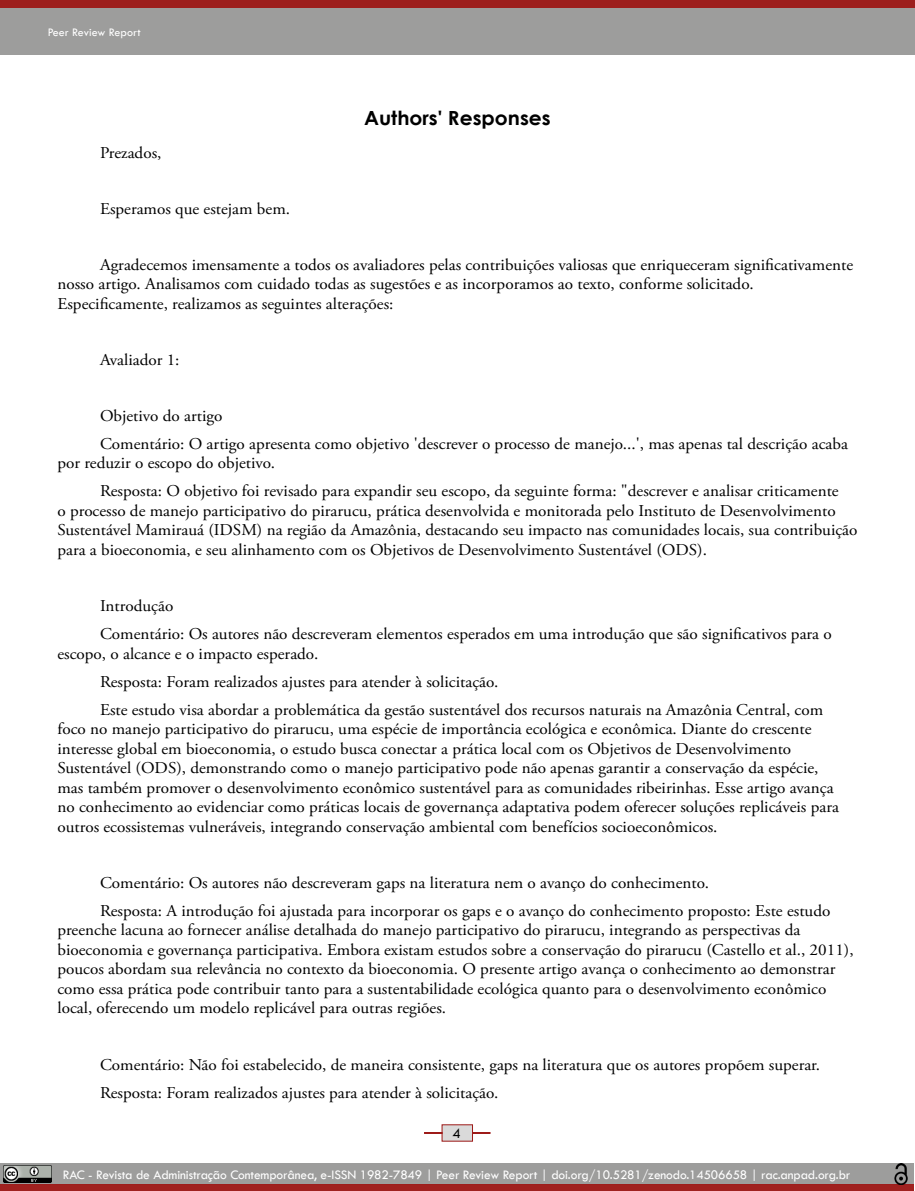
<style>
.page{position:relative;width:915px;height:1191px;background:#fff}
.page>*{position:absolute;margin:0;border:0;box-sizing:border-box;transform-origin:0 0}
.t1{font:700 19.5px "Century Gothic";color:#000;scale:1.04 1}
.t2{font:16.5px/19.5px "Adobe Garamond Pro";color:#000;scale:1.04 1}
.t3{font:15px "Tw Cen";color:#000}
.t4{font:13.5px "Tw Cen";letter-spacing:-.01em;color:#fff}
.t5{font:12px "Tw Cen";color:#fff}
</style>
<div class="page">
<svg style="left:424px;top:1124px;width:67px;height:18px"></svg>
<div style="left:0;top:0;width:914px;height:54px;background:#9d9d9c"></div>
<div style="left:0;top:0;width:914px;height:7px;background:#9d1a18"></div>
<div style="left:0;top:1163px;width:913px;height:21px;background:#9d9d9c"></div>
<div style="left:0;top:1184px;width:913px;height:7px;background:#a0211f"></div>
<img style="left:4px;top:1165px;width:48px;height:17px">
<img style="left:894px;top:1163px;width:13px;height:21px">
<p class="t5" style="left:48px;top:25px;width:94px">Peer Review Report</p>
<p class="t2" style="left:100px;top:143px;width:61px">Prezados,</p>
<p class="t1" style="left:364px;top:103px;width:181px">Authors' Responses</p>
<p class="t2" style="left:100px;top:199px;width:184px">Esperamos que estejam bem.</p>
<p class="t2" style="left:57px;top:255px;width:766px;text-indent:43px">Agradecemos imensamente a todos os avaliadores pelas contribuições valiosas que enriqueceram significativamente nosso artigo. Analisamos com cuidado todas as sugestões e as incorporamos ao texto, conforme solicitado.<br>Especificamente, realizamos as seguintes alterações:</p>
<p class="t2" style="left:100px;top:350px;width:78px">Avaliador 1:</p>
<p class="t2" style="left:100px;top:402px;width:720px;line-height:28px">Objetivo do artigo<br>Comentário: O artigo apresenta como objetivo 'descrever o processo de manejo...', mas apenas tal descrição acaba</p>
<p class="t2" style="left:100px;top:449px;width:711px;line-height:28px;text-indent:-43px">por reduzir o escopo do objetivo.<br>Resposta: O objetivo foi revisado para expandir seu escopo, da seguinte forma: "descrever e analisar criticamente</p>
<p class="t2" style="left:57px;top:501px;width:770px">o processo de manejo participativo do pirarucu, prática desenvolvida e monitorada pelo Instituto de Desenvolvimento<br>Sustentável Mamirauá (IDSM) na região da Amazônia, destacando seu impacto nas comunidades locais, sua contribuição para a bioeconomia, e seu alinhamento com os Objetivos de Desenvolvimento Sustentável (ODS).</p>
<p class="t2" style="left:100px;top:592px;width:705px;line-height:28px">Introdução<br>Comentário: Os autores não descreveram elementos esperados em uma introdução que são significativos para o</p>
<p class="t2" style="left:100px;top:640px;width:696px;line-height:28px;text-indent:-43px">escopo, o alcance e o impacto esperado.<br>Resposta: Foram realizados ajustes para atender à solicitação.<br>Este estudo visa abordar a problemática da gestão sustentável dos recursos naturais na Amazônia Central, com</p>
<p class="t2" style="left:57px;top:719px;width:752px">foco no manejo participativo do pirarucu, uma espécie de importância ecológica e econômica. Diante do crescente interesse global em bioeconomia, o estudo busca conectar a prática local com os Objetivos de Desenvolvimento Sustentável (ODS), demonstrando como o manejo participativo pode não apenas garantir a conservação da espécie, mas também promover o desenvolvimento econômico sustentável para as comunidades ribeirinhas. Esse artigo avança no conhecimento ao evidenciar como práticas locais de governança adaptativa podem oferecer soluções replicáveis para outros ecossistemas vulneráveis, integrando conservação ambiental com benefícios socioeconômicos.</p>
<p class="t2" style="left:100px;top:869px;width:703px;line-height:28px">Comentário: Os autores não descreveram gaps na literatura nem o avanço do conhecimento.<br>Resposta: A introdução foi ajustada para incorporar os gaps e o avanço do conhecimento proposto: Este estudo</p>
<p class="t2" style="left:57px;top:921px;width:766px">preenche lacuna ao fornecer análise detalhada do manejo participativo do pirarucu, integrando as perspectivas da bioeconomia e governança participativa. Embora existam estudos sobre a conservação do pirarucu (Castello et al., 2011), poucos abordam sua relevância no contexto da bioeconomia. O presente artigo avança o conhecimento ao demonstrar como essa prática pode contribuir tanto para a sustentabilidade ecológica quanto para o desenvolvimento econômico local, oferecendo um modelo replicável para outras regiões.</p>
<p class="t2" style="left:100px;top:1050px;width:693px;line-height:28px">Comentário: Não foi estabelecido, de maneira consistente, gaps na literatura que os autores propõem superar.<br>Resposta: Foram realizados ajustes para atender à solicitação.</p>
<p class="t3" style="left:452px;top:1123px;width:10px">4</p>
<p class="t4" style="left:63px;top:1166px;width:788px">RAC - Revista de Administração Contemporânea, e-ISSN 1982-7849 | Peer Review Report | doi.org/10.5281/zenodo.14506658 | rac.anpad.org.br</p>
</div>
